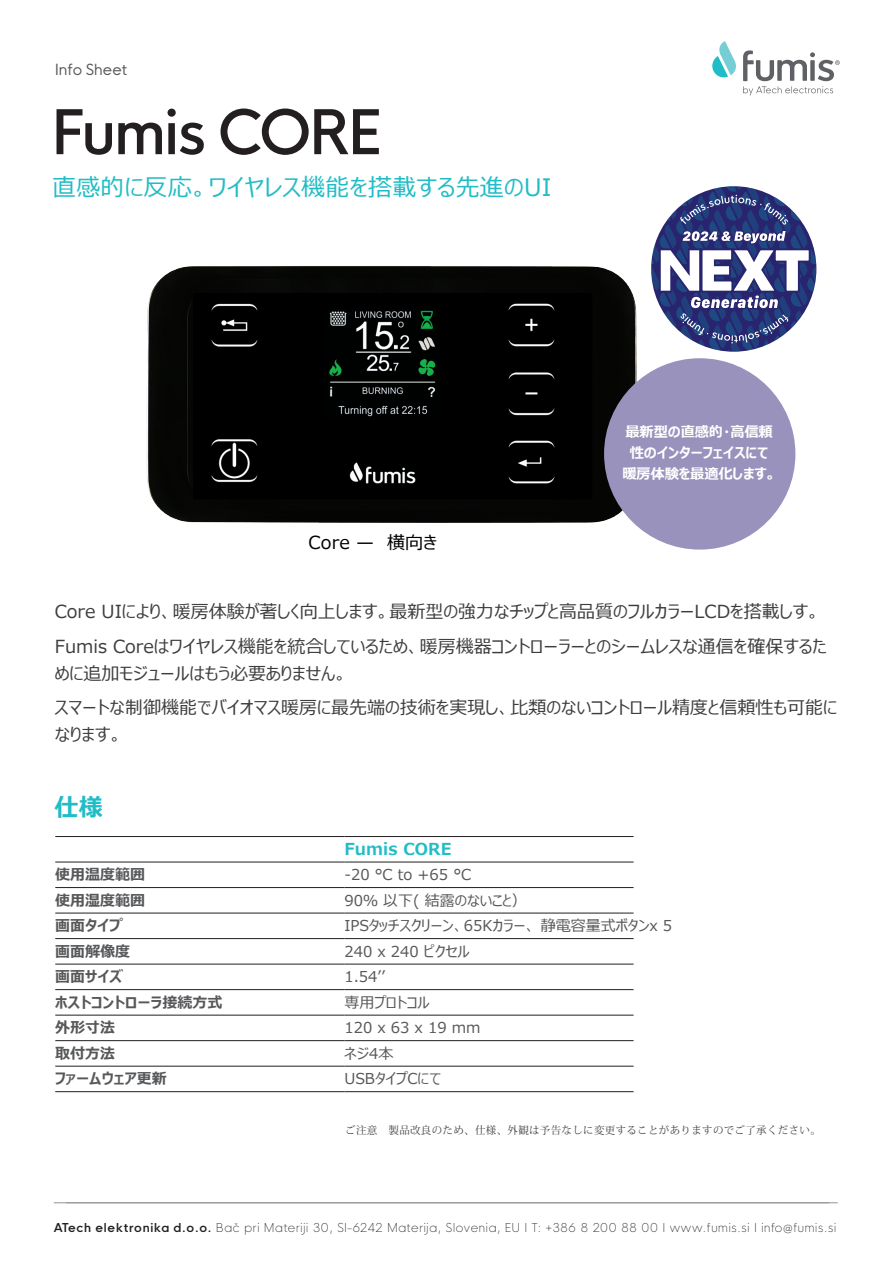
<style>
.page{position:relative;width:893px;height:1263px;background:#fff}
.page>*{position:absolute;margin:0;border:0;box-sizing:border-box;transform-origin:0 0}
.t1{font:500 60px "HK Nova";letter-spacing:-.02em;color:#231f20}
.t2{font:24px "Meiryo UI";letter-spacing:.01em;color:#21bdc6}
.t3{font:700 24px "Meiryo UI";color:#21bdc6}
.t4{font:18px/34.5px "Meiryo UI";color:#3e3e3f}
.t5{font:18px "Meiryo UI";letter-spacing:.01em;color:#000}
.t6{font:700 16.5px "Meiryo UI";letter-spacing:.01em;color:#21bdc6}
.t7{font:15px "Meiryo UI";color:#57585a}
.t8{font:700 15px "Meiryo UI";color:#57585a}
.t9{font:15px "HK Nova";color:#57585a}
.t10{font:700 14.25px/21px "Meiryo UI";letter-spacing:-.01em;color:#fff;text-align:center}
.t11{font:200 12px "HK Nova";letter-spacing:.06em;color:#231f20}
.t12{font:10.5px "Koz Min Pr 6 N";letter-spacing:.03em;color:#3e3e3f}
.s1{font-weight:600}
</style>
<div class="page">
<img style="left:146px;top:266px;width:491px;height:257px">
<div style="left:604px;top:358px;width:191px;height:192px;background:#9992bc;border-radius:50%"></div>
<svg style="left:651px;top:186px;width:165px;height:166px"></svg>
<svg style="left:712px;top:41px;width:24px;height:36px"></svg>
<svg style="left:743px;top:50px;width:97px;height:46px"></svg>
<hr style="left:54px;top:1202px;width:784px;height:1px;background:#939598">
<hr style="left:55px;top:836px;width:289px;height:1px;background:#231f20">
<hr style="left:344px;top:836px;width:290px;height:1px;background:#231f20">
<hr style="left:55px;top:862px;width:289px;height:1px;background:#231f20">
<hr style="left:344px;top:862px;width:290px;height:1px;background:#231f20">
<hr style="left:55px;top:887px;width:289px;height:1px;background:#231f20">
<hr style="left:344px;top:887px;width:290px;height:1px;background:#231f20">
<hr style="left:55px;top:913px;width:289px;height:1px;background:#231f20">
<hr style="left:344px;top:913px;width:290px;height:1px;background:#231f20">
<hr style="left:55px;top:938px;width:289px;height:1px;background:#231f20">
<hr style="left:344px;top:938px;width:290px;height:1px;background:#231f20">
<hr style="left:55px;top:964px;width:289px;height:1px;background:#231f20">
<hr style="left:344px;top:964px;width:290px;height:1px;background:#231f20">
<hr style="left:55px;top:989px;width:289px;height:1px;background:#231f20">
<hr style="left:344px;top:989px;width:290px;height:1px;background:#231f20">
<hr style="left:55px;top:1015px;width:289px;height:1px;background:#231f20">
<hr style="left:344px;top:1015px;width:290px;height:1px;background:#231f20">
<hr style="left:55px;top:1040px;width:289px;height:1px;background:#231f20">
<hr style="left:344px;top:1040px;width:290px;height:1px;background:#231f20">
<hr style="left:55px;top:1066px;width:289px;height:1px;background:#231f20">
<hr style="left:344px;top:1066px;width:290px;height:1px;background:#231f20">
<hr style="left:55px;top:1091px;width:289px;height:1px;background:#231f20">
<hr style="left:344px;top:1091px;width:290px;height:1px;background:#231f20">
<p class="t9" style="left:55px;top:57px;width:74px">Info Sheet</p>
<p class="t1" style="left:52px;top:80px;width:331px">Fumis CORE</p>
<p class="t2" style="left:52px;top:170px;width:501px">直感的に反応。ワイヤレス機能を搭載する先進のUI</p>
<p class="t5" style="left:309px;top:529px;width:130px">Core — 横向き</p>
<p class="t10" style="left:622px;top:422px;width:155px">最新型の直感的・高信頼性のインターフェイスにて暖房体験を最適化します。</p>
<p class="t4" style="left:55px;top:595px;width:773px">Core UIにより、暖房体験が著しく向上します。最新型の強力なチップと高品質のフルカラーLCDを搭載しす。<br>Fumis Coreはワイヤレス機能を統合しているため、暖房機器コントローラーとのシームレスな通信を確保するた</p>
<p class="t4" style="left:55px;top:657px;width:784px">めに追加モジュールはもう必要ありません。<br>スマートな制御機能でバイオマス暖房に最先端の技術を実現し、比類のないコントロール精度と信頼性も可能に</p>
<p class="t4" style="left:55px;top:718px;width:69px">なります。</p>
<h2 class="t3" style="left:55px;top:790px;width:50px">仕様</h2>
<p class="t6" style="left:344px;top:837px;width:109px">Fumis CORE</p>
<p class="t8" style="left:55px;top:864px;width:91px">使用温度範囲</p>
<p class="t7" style="left:344px;top:864px;width:128px">-20 °C to +65 °C</p>
<p class="t8" style="left:55px;top:889px;width:91px">使用湿度範囲</p>
<p class="t7" style="left:344px;top:889px;width:194px">90％ 以下( 結露のないこと）　</p>
<p class="t8" style="left:55px;top:915px;width:69px">画面タイプ</p>
<p class="t7" style="left:344px;top:915px;width:329px">IPSタッチスクリーン、65Kカラー、 静電容量式ボタンx 5</p>
<p class="t8" style="left:55px;top:940px;width:76px">画面解像度</p>
<p class="t7" style="left:344px;top:941px;width:127px">240 x 240 ピクセル</p>
<p class="t8" style="left:55px;top:966px;width:69px">画面サイズ</p>
<p class="t7" style="left:344px;top:966px;width:42px">1.54ʼʼ</p>
<p class="t8" style="left:55px;top:991px;width:169px">ホストコントローラ接続方式</p>
<p class="t7" style="left:344px;top:992px;width:87px">専用プロトコル</p>
<p class="t8" style="left:55px;top:1017px;width:61px">外形寸法</p>
<p class="t7" style="left:344px;top:1017px;width:138px">120 x 63 x 19 mm</p>
<p class="t8" style="left:55px;top:1042px;width:61px">取付方法</p>
<p class="t7" style="left:344px;top:1043px;width:51px">ネジ4本</p>
<p class="t8" style="left:55px;top:1068px;width:113px">ファームウェア更新</p>
<p class="t7" style="left:344px;top:1068px;width:98px">USBタイプCにて</p>
<p class="t12" style="left:345px;top:1124px;width:477px">ご注意 製品改良のため、仕様、外観は予告なしに変更することがありますのでご了承ください。</p>
<p class="t11" style="left:54px;top:1217px;width:784px"><span class="s1">ATech elektronika d.o.o.</span> Bač pri Materiji 30, SI-6242 Materija, Slovenia, EU I T: +386 8 200 88 00 I www.fumis.si I info@fumis.si</p>
</div>
